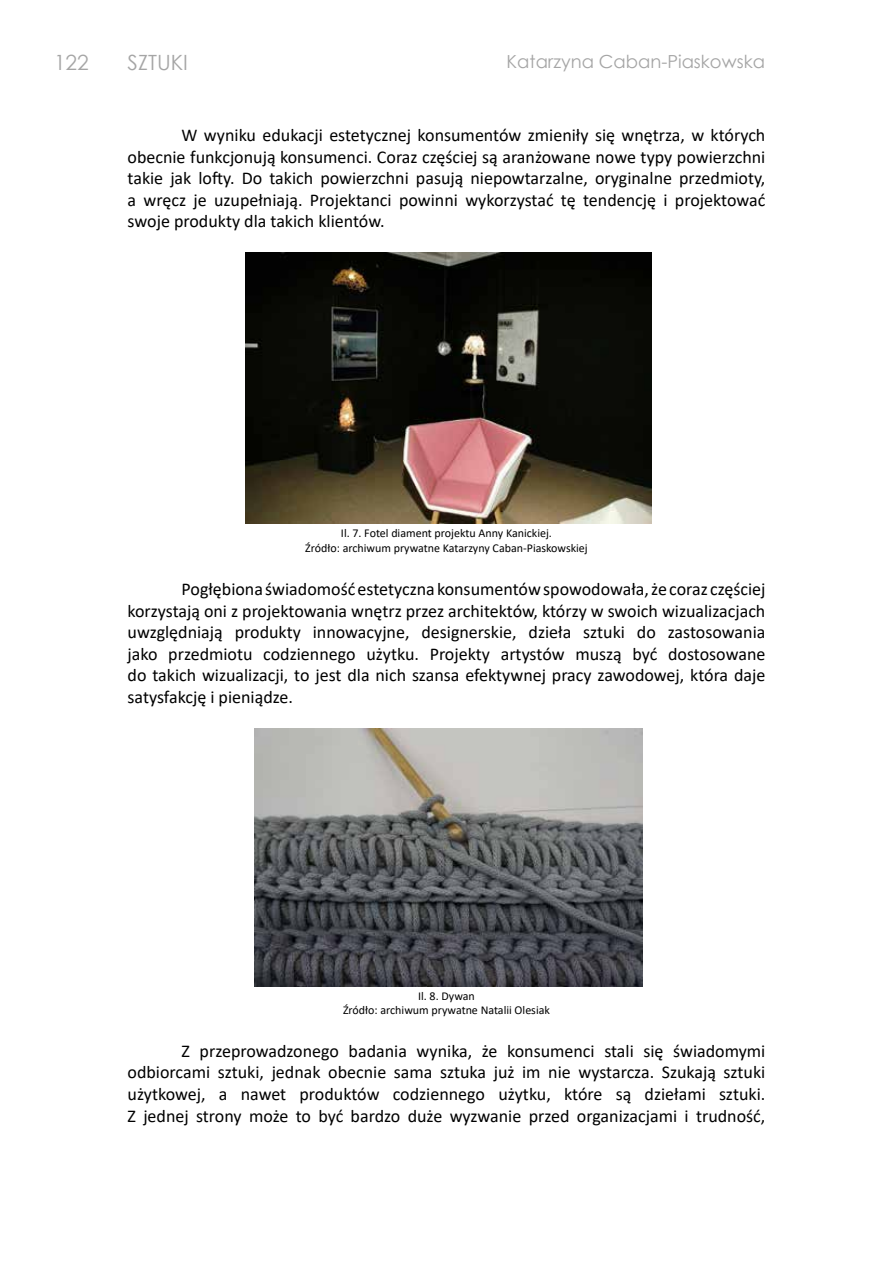
<style>
.page{position:relative;width:893px;height:1263px;background:#fff}
.page>*{position:absolute;margin:0;border:0;box-sizing:border-box;transform-origin:0 0}
.t1{font:21px "Century Gothic";color:#a5a5a5}
.t2{font:18px/21.6px "Calibri";color:#000;text-align:justify}
.t3{font:18px "Century Gothic";color:#a5a5a5}
.t4{font:12px/14.4px "Calibri";color:#000;text-align:center}
</style>
<div class="page">
<img style="left:246px;top:253px;width:405px;height:270px">
<img style="left:255px;top:728px;width:387px;height:258px">
<p class="t1" style="left:54px;top:47px;width:36px">122</p>
<p class="t1" style="left:128px;top:47px;width:62px">SZTUKI</p>
<p class="t3" style="left:507px;top:48px;width:260px">Katarzyna Caban-Piaskowska</p>
<p class="t2" style="left:128px;top:124px;width:639px;text-indent:54px">W wyniku edukacji estetycznej konsumentów zmieniły się wnętrza, w których obecnie funkcjonują konsumenci. Coraz częściej są aranżowane nowe typy powierzchni takie jak lofty. Do takich powierzchni pasują niepowtarzalne, oryginalne przedmioty, a wręcz je uzupełniają. Projektanci powinni wykorzystać tę tendencję i projektować swoje produkty dla takich klientów.</p>
<p class="t4" style="left:305px;top:526px;width:284px">Il. 7. Fotel diament projektu Anny Kanickiej.<br>Źródło: archiwum prywatne Katarzyny Caban-Piaskowskiej</p>
<p class="t2" style="left:128px;top:578px;width:639px;text-indent:54px">Pogłębiona świadomość estetyczna konsumentów spowodowała, że coraz częściej korzystają oni z projektowania wnętrz przez architektów, którzy w swoich wizualizacjach uwzględniają produkty innowacyjne, designerskie, dzieła sztuki do zastosowania jako przedmiotu codziennego użytku. Projekty artystów muszą być dostosowane do takich wizualizacji, to jest dla nich szansa efektywnej pracy zawodowej, która daje satysfakcję i pieniądze.</p>
<p class="t4" style="left:343px;top:989px;width:208px;line-height:13.5px">Il. 8. Dywan<br>Źródło: archiwum prywatne Natalii Olesiak</p>
<p class="t2" style="left:128px;top:1039px;width:639px;text-indent:54px">Z przeprowadzonego badania wynika, że konsumenci stali się świadomymi odbiorcami sztuki, jednak obecnie sama sztuka już im nie wystarcza. Szukają sztuki użytkowej, a nawet produktów codziennego użytku, które są dziełami sztuki.<br>Z jednej strony może to być bardzo duże wyzwanie przed organizacjami i trudność,</p>
</div>
